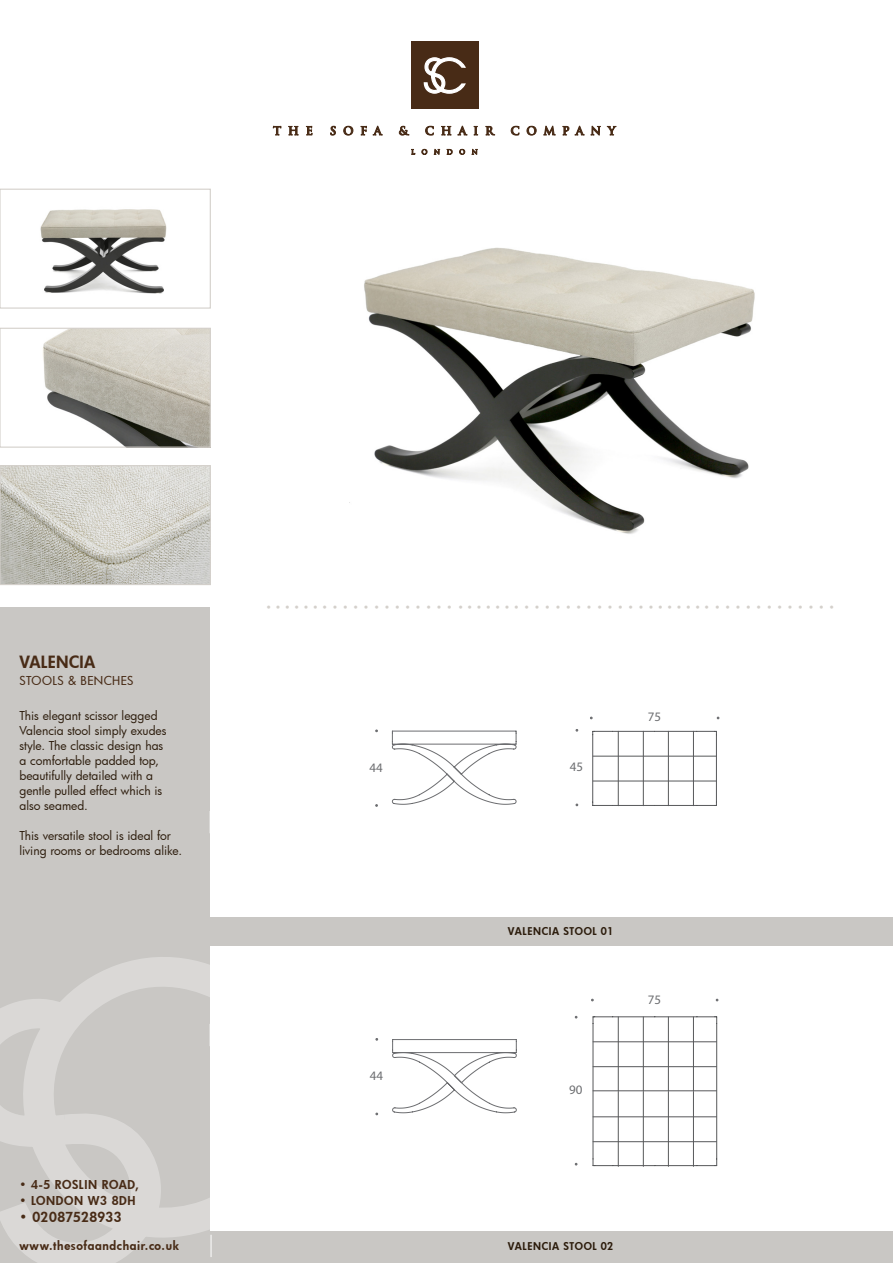
<style>
.page{position:relative;width:893px;height:1263px;background:#fff}
.page>*{position:absolute;margin:0;border:0;box-sizing:border-box;transform-origin:0 0}
.t1{font:800 18px "Futura";color:#d4d0cb}
.t2{font:800 16.5px "Futura";letter-spacing:.02em;color:#482b16}
.t3{font:800 13.5px "Futura";letter-spacing:.025em;color:#482b16}
.t4{font:12.9px "Myriad Pro";color:#6c6d70}
.t5{font:12px/15px "Futura";color:#2c1c0c}
.t6{font:800 12px "Futura";letter-spacing:.05em;color:#482b16}
.t7{font:500 12px "Futura";letter-spacing:.035em;color:#482b16}
.t8{font:800 10.5px "Futura";letter-spacing:.06em;color:#2c1c0c}
</style>
<div class="page">
<div style="left:0;top:607px;width:210px;height:656px;background:#c9c7c4"></div>
<svg style="left:273px;top:126px;width:8px;height:10px"></svg>
<svg style="left:288px;top:126px;width:11px;height:10px"></svg>
<svg style="left:306px;top:126px;width:7px;height:10px"></svg>
<svg style="left:330px;top:126px;width:6px;height:10px"></svg>
<svg style="left:343px;top:126px;width:11px;height:10px"></svg>
<svg style="left:360px;top:126px;width:23px;height:10px"></svg>
<svg style="left:399px;top:126px;width:11px;height:10px"></svg>
<svg style="left:425px;top:126px;width:9px;height:10px"></svg>
<svg style="left:441px;top:125px;width:37px;height:11px"></svg>
<svg style="left:485px;top:126px;width:10px;height:10px"></svg>
<svg style="left:511px;top:126px;width:9px;height:10px"></svg>
<svg style="left:526px;top:126px;width:11px;height:10px"></svg>
<svg style="left:543px;top:125px;width:13px;height:11px"></svg>
<svg style="left:562px;top:125px;width:39px;height:11px"></svg>
<svg style="left:607px;top:126px;width:10px;height:10px"></svg>
<svg style="left:411px;top:149px;width:4px;height:6px"></svg>
<svg style="left:421px;top:149px;width:7px;height:6px"></svg>
<svg style="left:434px;top:149px;width:6px;height:6px"></svg>
<svg style="left:446px;top:149px;width:7px;height:6px"></svg>
<svg style="left:459px;top:149px;width:6px;height:6px"></svg>
<svg style="left:471px;top:149px;width:7px;height:6px"></svg>
<div style="left:411px;top:42px;width:67px;height:67px;background:#482b16"></div>
<svg style="left:423px;top:57px;width:43px;height:37px"></svg>
<svg style="left:0;top:957px;width:311px;height:306px"></svg>
<div style="left:207px;top:1232px;width:686px;height:31px;background:#c9c7c4"></div>
<svg style="left:210px;top:1024px;width:1px;height:22px"></svg>
<img style="left:40px;top:209px;width:127px;height:85px">
<div style="left:0;top:189px;width:211px;height:120px;border:1px solid #d4d0cb"></div>
<img style="left:43px;top:330px;width:166px;height:116px">
<div style="left:0;top:328px;width:211px;height:120px;border:1px solid #d4d0cb"></div>
<img style="left:2px;top:467px;width:207px;height:116px">
<div style="left:0;top:465px;width:211px;height:120px;border:1px solid #d4d0cb"></div>
<svg style="left:211px;top:1235px;width:1px;height:22px"></svg>
<img style="left:349px;top:247px;width:406px;height:287px">
<svg style="left:375px;top:716px;width:345px;height:91px"></svg>
<svg style="left:392px;top:730px;width:125px;height:75px"></svg>
<hr style="left:716px;top:735px;width:1px;height:67px;background:#57585a">
<hr style="left:592px;top:735px;width:1px;height:67px;background:#57585a">
<svg style="left:592px;top:731px;width:20px;height:4px"></svg>
<hr style="left:612px;top:731px;width:43px;height:1px;background:#57585a">
<svg style="left:697px;top:731px;width:20px;height:4px"></svg>
<hr style="left:655px;top:731px;width:42px;height:1px;background:#57585a">
<svg style="left:592px;top:802px;width:20px;height:4px"></svg>
<hr style="left:612px;top:805px;width:43px;height:1px;background:#57585a">
<svg style="left:697px;top:802px;width:20px;height:4px"></svg>
<hr style="left:655px;top:805px;width:42px;height:1px;background:#57585a">
<hr style="left:618px;top:731px;width:1px;height:75px;background:#57585a">
<hr style="left:643px;top:731px;width:1px;height:75px;background:#57585a">
<hr style="left:668px;top:731px;width:1px;height:75px;background:#57585a">
<hr style="left:693px;top:731px;width:1px;height:75px;background:#57585a">
<hr style="left:593px;top:756px;width:123px;height:1px;background:#57585a">
<hr style="left:593px;top:781px;width:123px;height:1px;background:#57585a">
<svg style="left:304px;top:987px;width:415px;height:202px"></svg>
<svg style="left:392px;top:1039px;width:125px;height:74px"></svg>
<hr style="left:716px;top:1023px;width:1px;height:136px;background:#57585a">
<hr style="left:593px;top:1023px;width:1px;height:136px;background:#57585a">
<svg style="left:593px;top:1016px;width:20px;height:7px"></svg>
<hr style="left:613px;top:1016px;width:42px;height:1px;background:#57585a">
<svg style="left:697px;top:1016px;width:20px;height:7px"></svg>
<hr style="left:655px;top:1016px;width:42px;height:1px;background:#57585a">
<svg style="left:593px;top:1159px;width:20px;height:7px"></svg>
<hr style="left:613px;top:1165px;width:42px;height:1px;background:#57585a">
<svg style="left:697px;top:1159px;width:20px;height:7px"></svg>
<hr style="left:655px;top:1165px;width:42px;height:1px;background:#57585a">
<hr style="left:618px;top:1017px;width:1px;height:74px;background:#57585a">
<hr style="left:643px;top:1017px;width:1px;height:74px;background:#57585a">
<hr style="left:668px;top:1017px;width:1px;height:74px;background:#57585a">
<hr style="left:693px;top:1017px;width:1px;height:74px;background:#57585a">
<hr style="left:593px;top:1041px;width:123px;height:1px;background:#57585a">
<hr style="left:593px;top:1066px;width:123px;height:1px;background:#57585a">
<hr style="left:593px;top:1090px;width:123px;height:1px;background:#57585a">
<hr style="left:618px;top:1092px;width:1px;height:74px;background:#57585a">
<hr style="left:643px;top:1092px;width:1px;height:74px;background:#57585a">
<hr style="left:668px;top:1092px;width:1px;height:74px;background:#57585a">
<hr style="left:693px;top:1092px;width:1px;height:74px;background:#57585a">
<hr style="left:593px;top:1116px;width:123px;height:1px;background:#57585a">
<hr style="left:593px;top:1141px;width:123px;height:1px;background:#57585a">
<div style="left:205px;top:917px;width:688px;height:28px;background:#c9c7c4"></div>
<p class="t2" style="left:19px;top:651px;width:77px">VALENCIA</p>
<p class="t7" style="left:19px;top:673px;width:116px">STOOLS &amp; BENCHES</p>
<p class="t5" style="left:19px;top:708px;width:149px">This elegant scissor legged<br>Valencia stool simply exudes style. The classic design has a comfortable padded top, beautifully detailed with a gentle pulled effect which is also seamed.</p>
<p class="t5" style="left:19px;top:828px;width:164px">This versatile stool is ideal for living rooms or bedrooms alike.</p>
<p class="t6" style="left:19px;top:1176px;width:121px">• 4-5 ROSLIN ROAD,</p>
<p class="t6" style="left:19px;top:1192px;width:118px">• LONDON W3 8DH</p>
<p class="t3" style="left:19px;top:1207px;width:104px">• 02087528933</p>
<p class="t6" style="left:19px;top:1238px;width:161px">www.thesofaandchair.co.uk</p>
<h1 class="t1" style="left:266px;top:595px;width:570px">······· · · · · · · · · · · · · ······· · · · · · · · · · · · · ······· · · · · · · · · · · · ·</h1>
<p class="t4" style="left:370px;top:759px;width:15px">44</p>
<p class="t4" style="left:570px;top:759px;width:15px">45</p>
<p class="t4" style="left:648px;top:709px;width:15px">75</p>
<p class="t4" style="left:370px;top:1068px;width:15px">44</p>
<p class="t8" style="left:508px;top:923px;width:107px">VALENCIA STOOL 01</p>
<p class="t4" style="left:569px;top:1082px;width:15px">90</p>
<p class="t4" style="left:648px;top:991px;width:15px">75</p>
<p class="t8" style="left:508px;top:1239px;width:107px">VALENCIA STOOL 02</p>
</div>
